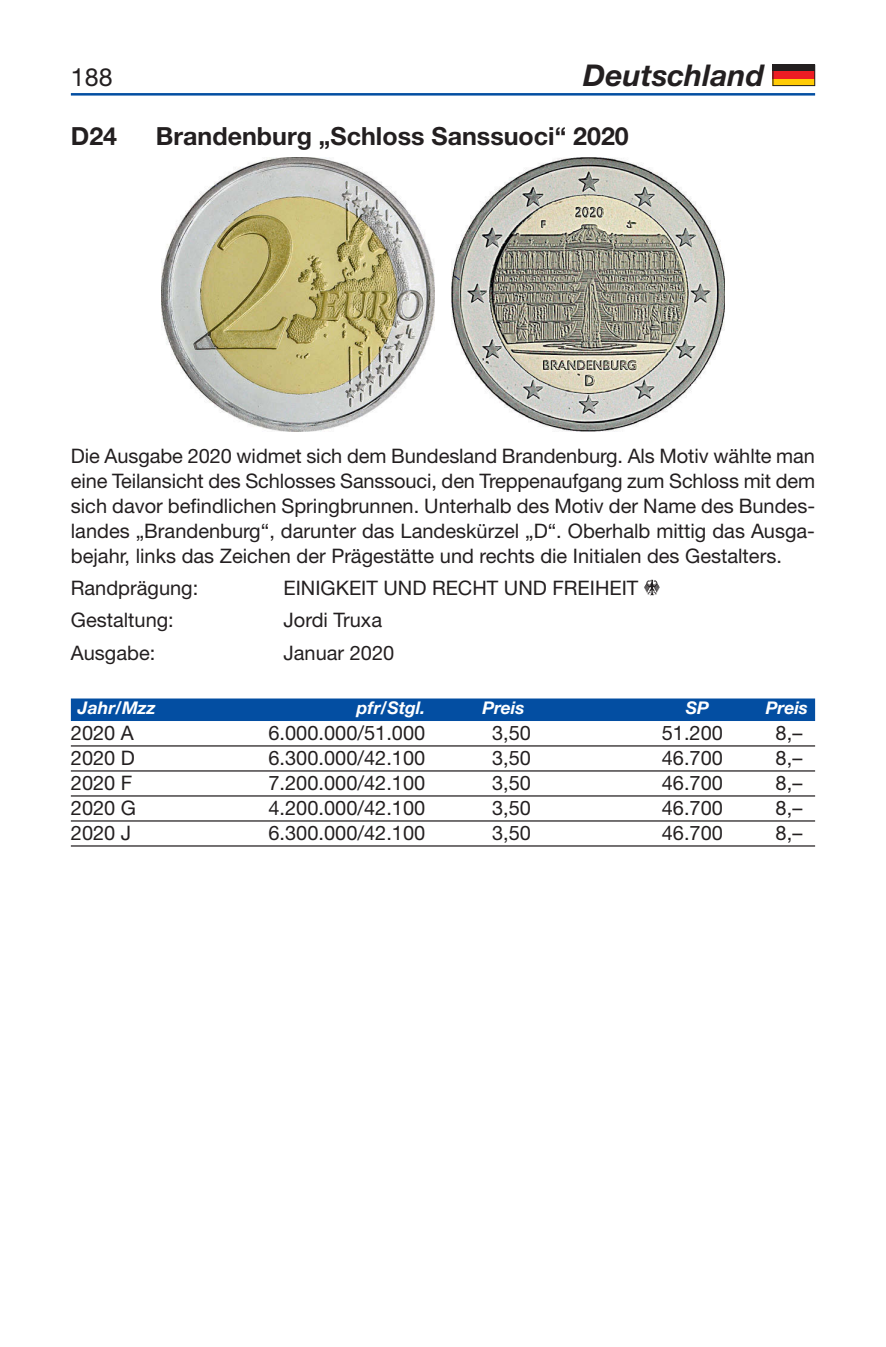
<style>
.page{position:relative;width:886px;height:1347px;background:#fff}
.page>*{position:absolute;margin:0;border:0;box-sizing:border-box;transform-origin:0 0}
.t1{font:italic 700 30px "Helvetica Neue";color:#231f20}
.t2{font:700 25px "Helvetica Neue LT Std";color:#231f20}
.t3{font:25px "Helvetica Neue LT Std";color:#231f20}
.t4{font:20px/25px "Helvetica Neue LT Std";color:#231f20;text-align:justify}
.t5{font:italic 700 17.5px "Helvetica Neue LT Std";color:#fff}
</style>
<div class="page">
<hr style="left:71px;top:93px;width:744px;height:3px;background:#034ea2">
<div style="left:772px;top:65px;width:43px;height:7px;background:#231f20"></div>
<div style="left:772px;top:79px;width:43px;height:7px;background:#ffcb05"></div>
<div style="left:772px;top:72px;width:43px;height:7px;background:#ed1d24"></div>
<div style="left:772px;top:65px;width:43px;height:21px;border:1px solid #231f20"></div>
<div style="left:71px;top:698px;width:744px;height:23px;background:#034ea2"></div>
<hr style="left:71px;top:745px;width:744px;height:1px;background:#231f20">
<hr style="left:71px;top:770px;width:744px;height:1px;background:#231f20">
<hr style="left:71px;top:795px;width:744px;height:1px;background:#231f20">
<hr style="left:71px;top:820px;width:744px;height:1px;background:#231f20">
<hr style="left:71px;top:845px;width:744px;height:1px;background:#231f20">
<img style="left:161px;top:158px;width:273px;height:273px">
<img style="left:451px;top:158px;width:274px;height:273px">
<svg style="left:644px;top:579px;width:16px;height:16px"></svg>
<p class="t3" style="left:71px;top:68px;width:43px">188</p>
<h1 class="t1" style="left:583px;top:65px;width:183px">Deutschland</h1>
<p class="t2" style="left:71px;top:127px;width:48px">D24</p>
<p class="t2" style="left:156px;top:127px;width:474px">Brandenburg „Schloss Sanssuoci“ 2020</p>
<p class="t4" style="left:71px;top:446px;width:746px">Die Ausgabe 2020 widmet sich dem Bundesland Brandenburg. Als Motiv wählte man eine Teilansicht des Schlosses Sanssouci, den Treppenaufgang zum Schloss mit dem sich davor befindlichen Springbrunnen. Unterhalb des Motiv der Name des Bundes&shy;landes „Brandenburg“, darunter das Landeskürzel „D“. Oberhalb mittig das Ausga&shy;bejahr, links das Zeichen der Prägestätte und rechts die Initialen des Gestalters.</p>
<p class="t4" style="left:71px;top:578px;width:129px">Randprägung:</p>
<p class="t4" style="left:283px;top:578px;width:356px">EINIGKEIT UND RECHT UND FREIHEIT</p>
<p class="t4" style="left:71px;top:610px;width:104px">Gestaltung:</p>
<p class="t4" style="left:283px;top:610px;width:100px">Jordi Truxa</p>
<p class="t4" style="left:71px;top:642px;width:86px">Ausgabe:</p>
<p class="t4" style="left:283px;top:642px;width:112px">Januar 2020</p>
<p class="t5" style="left:78px;top:701px;width:79px">Jahr/Mzz</p>
<p class="t5" style="left:357px;top:701px;width:70px">pfr/Stgl.</p>
<p class="t5" style="left:482px;top:701px;width:44px">Preis</p>
<p class="t5" style="left:686px;top:701px;width:25px">SP</p>
<p class="t5" style="left:766px;top:701px;width:44px">Preis</p>
<p class="t4" style="left:71px;top:723px;width:65px">2020 A</p>
<p class="t4" style="left:268px;top:723px;width:158px">6.000.000/51.000</p>
<p class="t4" style="left:492px;top:723px;width:40px">3,50</p>
<p class="t4" style="left:662px;top:723px;width:63px">51.200</p>
<p class="t4" style="left:776px;top:723px;width:28px">8,–</p>
<p class="t4" style="left:71px;top:748px;width:66px">2020 D</p>
<p class="t4" style="left:268px;top:748px;width:158px">6.300.000/42.100</p>
<p class="t4" style="left:492px;top:748px;width:40px">3,50</p>
<p class="t4" style="left:662px;top:748px;width:63px">46.700</p>
<p class="t4" style="left:776px;top:748px;width:28px">8,–</p>
<p class="t4" style="left:71px;top:773px;width:63px">2020 F</p>
<p class="t4" style="left:268px;top:773px;width:158px">7.200.000/42.100</p>
<p class="t4" style="left:492px;top:773px;width:40px">3,50</p>
<p class="t4" style="left:662px;top:773px;width:63px">46.700</p>
<p class="t4" style="left:776px;top:773px;width:28px">8,–</p>
<p class="t4" style="left:71px;top:798px;width:67px">2020 G</p>
<p class="t4" style="left:268px;top:798px;width:158px">4.200.000/42.100</p>
<p class="t4" style="left:492px;top:798px;width:40px">3,50</p>
<p class="t4" style="left:662px;top:798px;width:63px">46.700</p>
<p class="t4" style="left:776px;top:798px;width:28px">8,–</p>
<p class="t4" style="left:71px;top:823px;width:62px">2020 J</p>
<p class="t4" style="left:268px;top:823px;width:158px">6.300.000/42.100</p>
<p class="t4" style="left:492px;top:823px;width:40px">3,50</p>
<p class="t4" style="left:662px;top:823px;width:63px">46.700</p>
<p class="t4" style="left:776px;top:823px;width:28px">8,–</p>
</div>
